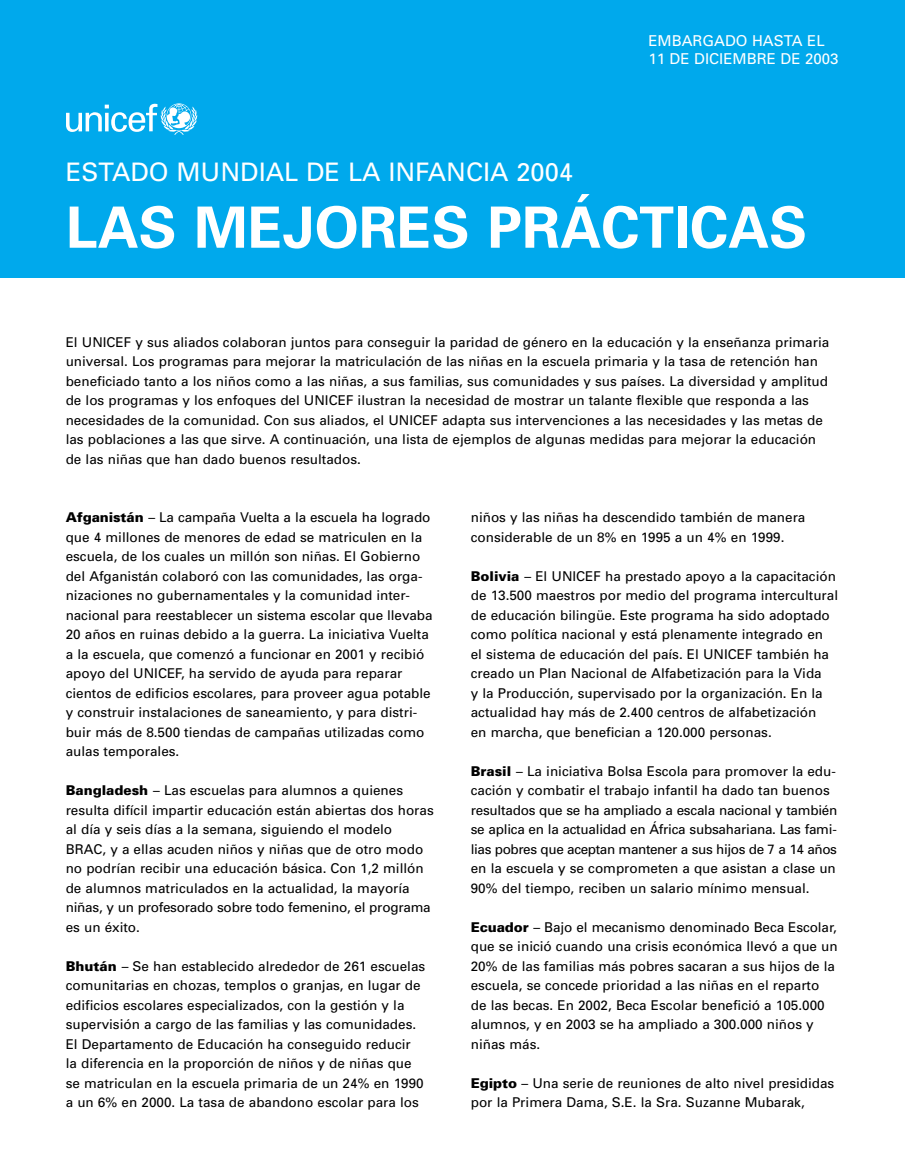
<style>
.page{position:relative;width:905px;height:1175px;background:#fff}
.page>*{position:absolute;margin:0;border:0;box-sizing:border-box;transform-origin:0 0}
.t1{font:700 57px "Univers";color:#fff}
.t2{font:25.5px "Univers";color:#fff}
.t3{font:15px/18px "Univers";color:#fff}
.t4{font:13.5px/19.5px "Univers";color:#000}
.s1{font-weight:900}
</style>
<div class="page">
<div style="left:0;top:0;width:904px;height:278px;background:#00a9ec"></div>
<p class="t3" style="left:648px;top:33px;width:192px">EMBARGADO HASTA EL<br>11 DE DICIEMBRE DE 2003</p>
<h2 class="t2" style="left:66px;top:163px;width:509px">ESTADO MUNDIAL DE LA INFANCIA 2004</h2>
<h1 class="t1" style="left:66px;top:206px;width:743px">LAS MEJORES PRÁCTICAS</h1>
<p class="t4" style="left:66px;top:333px;width:765px">El UNICEF y sus aliados colaboran juntos para conseguir la paridad de género en la educación y la enseñanza primaria universal. Los programas para mejorar la matriculación de las niñas en la escuela primaria y la tasa de retención han beneficiado tanto a los niños como a las niñas, a sus familias, sus comunidades y sus países. La diversidad y amplitud de los programas y los enfoques del UNICEF ilustran la necesidad de mostrar un talante flexible que responda a las necesidades de la comunidad. Con sus aliados, el UNICEF adapta sus intervenciones a las necesidades y las metas de las poblaciones a las que sirve. A continuación, una lista de ejemplos de algunas medidas para mejorar la educación de las niñas que han dado buenos resultados.</p>
<p class="t4" style="left:66px;top:509px;width:368px"><span class="s1">Afganistán</span> – La campaña Vuelta a la escuela ha logrado que 4 millones de menores de edad se matriculen en la escuela, de los cuales un millón son niñas. El Gobierno del Afganistán colaboró con las comunidades, las orga&shy;nizaciones no gubernamentales y la comunidad inter&shy;nacional para reestablecer un sistema escolar que llevaba 20 años en ruinas debido a la guerra. La iniciativa Vuelta a la escuela, que comenzó a funcionar en 2001 y recibió apoyo del UNICEF, ha servido de ayuda para reparar cientos de edificios escolares, para proveer agua potable y construir instalaciones de saneamiento, y para distri&shy;buir más de 8.500 tiendas de campañas utilizadas como aulas temporales.</p>
<p class="t4" style="left:66px;top:782px;width:369px"><span class="s1">Bangladesh</span> – Las escuelas para alumnos a quienes resulta difícil impartir educación están abiertas dos horas al día y seis días a la semana, siguiendo el modelo BRAC, y a ellas acuden niños y niñas que de otro modo no podrían recibir una educación básica. Con 1,2 millón de alumnos matriculados en la actualidad, la mayoría niñas, y un profesorado sobre todo femenino, el programa es un éxito.</p>
<p class="t4" style="left:66px;top:957px;width:361px"><span class="s1">Bhután</span> – Se han establecido alrededor de 261 escuelas comunitarias en chozas, templos o granjas, en lugar de edificios escolares especializados, con la gestión y la supervisión a cargo de las familias y las comunidades.<br>El Departamento de Educación ha conseguido reducir la diferencia en la proporción de niños y de niñas que se matriculan en la escuela primaria de un 24% en 1990 a un 6% en 2000. La tasa de abandono escolar para los</p>
<p class="t4" style="left:471px;top:509px;width:336px">niños y las niñas ha descendido también de manera considerable de un 8% en 1995 a un 4% en 1999.</p>
<p class="t4" style="left:471px;top:567px;width:369px"><span class="s1">Bolivia</span> – El UNICEF ha prestado apoyo a la capacitación de 13.500 maestros por medio del programa intercultural de educación bilingüe. Este programa ha sido adoptado como política nacional y está plenamente integrado en<br>el sistema de educación del país. El UNICEF también ha creado un Plan Nacional de Alfabetización para la Vida<br>y la Producción, supervisado por la organización. En la actualidad hay más de 2.400 centros de alfabetización<br>en marcha, que benefician a 120.000 personas.</p>
<p class="t4" style="left:471px;top:762px;width:368px"><span class="s1">Brasil</span> – La iniciativa Bolsa Escola para promover la edu&shy;cación y combatir el trabajo infantil ha dado tan buenos resultados que se ha ampliado a escala nacional y también se aplica en la actualidad en África subsahariana. Las fami&shy;lias pobres que aceptan mantener a sus hijos de 7 a 14 años en la escuela y se comprometen a que asistan a clase un 90% del tiempo, reciben un salario mínimo mensual.</p>
<p class="t4" style="left:471px;top:918px;width:368px"><span class="s1">Ecuador</span> – Bajo el mecanismo denominado Beca Escolar, que se inició cuando una crisis económica llevó a que un 20% de las familias más pobres sacaran a sus hijos de la escuela, se concede prioridad a las niñas en el reparto de las becas. En 2002, Beca Escolar benefició a 105.000 alumnos, y en 2003 se ha ampliado a 300.000 niños y niñas más.</p>
<p class="t4" style="left:471px;top:1074px;width:365px"><span class="s1">Egipto</span> – Una serie de reuniones de alto nivel presididas por la Primera Dama, S.E. la Sra. Suzanne Mubarak,</p>
</div>
